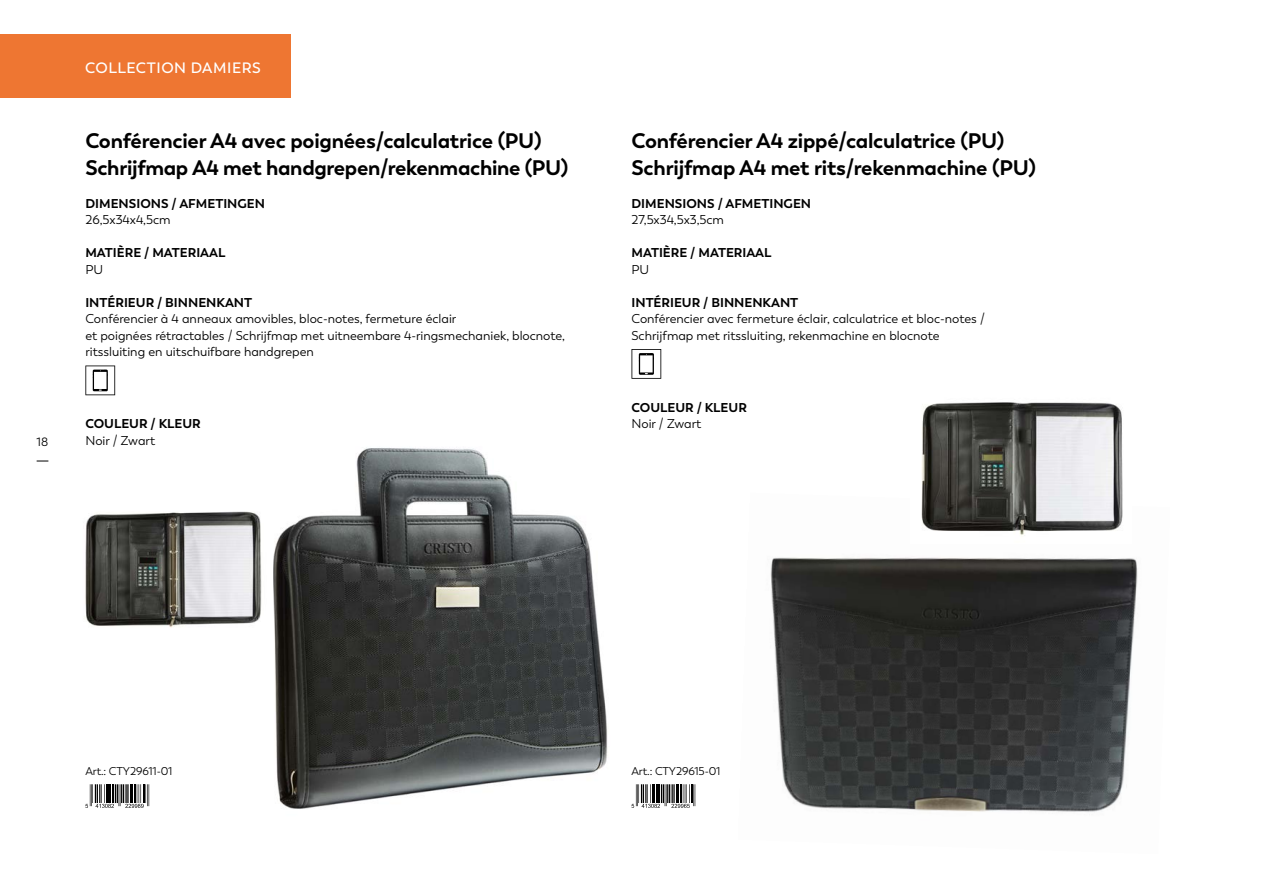
<style>
.page{position:relative;width:1263px;height:893px;background:#fff}
.page>*{position:absolute;margin:0;border:0;box-sizing:border-box;transform-origin:0 0}
.t1{font:700 21px/27px "Trenda";letter-spacing:-.01em;color:#000}
.t2{font:600 15px "Trenda";letter-spacing:.035em;color:#fff}
.t3{font:12.75px/16.5px "Trenda";color:#000}
.t4{font:700 12.75px "Trenda";color:#000}
.t5{font:12px "Trenda";color:#000}
.t6{font:11.25px "Trenda";letter-spacing:-.01em;color:#000}
</style>
<div class="page">
<div style="left:0;top:34px;width:291px;height:63px;background:#ee7632"></div>
<svg style="left:85px;top:365px;width:30px;height:30px"></svg>
<svg style="left:85px;top:784px;width:65px;height:24px"></svg>
<img style="left:273px;top:448px;width:335px;height:361px">
<img style="left:85px;top:511px;width:177px;height:117px">
<svg style="left:631px;top:349px;width:30px;height:30px"></svg>
<svg style="left:631px;top:784px;width:65px;height:24px"></svg>
<img style="left:770px;top:557px;width:368px;height:255px">
<img style="left:921px;top:402px;width:202px;height:134px">
<p class="t5" style="left:37px;top:435px;width:13px">18</p>
<p class="t2" style="left:85px;top:59px;width:177px">COLLECTION DAMIERS</p>
<h1 class="t1" style="left:85px;top:127px;width:485px">Conférencier A4 avec poignées/calculatrice (PU)<br>Schrijfmap A4 met handgrepen/rekenmachine (PU)</h1>
<p class="t4" style="left:85px;top:195px;width:181px">DIMENSIONS / AFMETINGEN</p>
<p class="t3" style="left:85px;top:212px;width:87px">26,5x34x4,5cm</p>
<p class="t4" style="left:85px;top:245px;width:142px">MATIÈRE / MATERIAAL</p>
<p class="t3" style="left:85px;top:261px;width:19px">PU</p>
<p class="t4" style="left:85px;top:294px;width:168px">INTÉRIEUR / BINNENKANT</p>
<p class="t3" style="left:85px;top:311px;width:481px">Conférencier à 4 anneaux amovibles, bloc-notes, fermeture éclair<br>et poignées rétractables / Schrijfmap met uitneembare 4-ringsmechaniek, blocnote, ritssluiting en uitschuifbare handgrepen</p>
<p class="t4" style="left:85px;top:416px;width:117px">COULEUR / KLEUR</p>
<p class="t3" style="left:85px;top:432px;width:71px">Noir / Zwart</p>
<h1 class="t1" style="left:631px;top:127px;width:406px">Conférencier A4 zippé/calculatrice (PU)<br>Schrijfmap A4 met rits/rekenmachine (PU)</h1>
<p class="t4" style="left:631px;top:195px;width:181px">DIMENSIONS / AFMETINGEN</p>
<p class="t3" style="left:631px;top:212px;width:94px">27,5x34,5x3,5cm</p>
<p class="t4" style="left:631px;top:245px;width:142px">MATIÈRE / MATERIAAL</p>
<p class="t3" style="left:631px;top:261px;width:19px">PU</p>
<p class="t4" style="left:631px;top:294px;width:168px">INTÉRIEUR / BINNENKANT</p>
<p class="t3" style="left:631px;top:311px;width:355px">Conférencier avec fermeture éclair, calculatrice et bloc-notes /<br>Schrijfmap met ritssluiting, rekenmachine en blocnote</p>
<p class="t4" style="left:631px;top:399px;width:117px">COULEUR / KLEUR</p>
<p class="t3" style="left:631px;top:416px;width:71px">Noir / Zwart</p>
<p class="t6" style="left:85px;top:764px;width:89px">Art.: CTY29611-01</p>
<p class="t6" style="left:631px;top:764px;width:91px">Art.: CTY29615-01</p>
</div>
